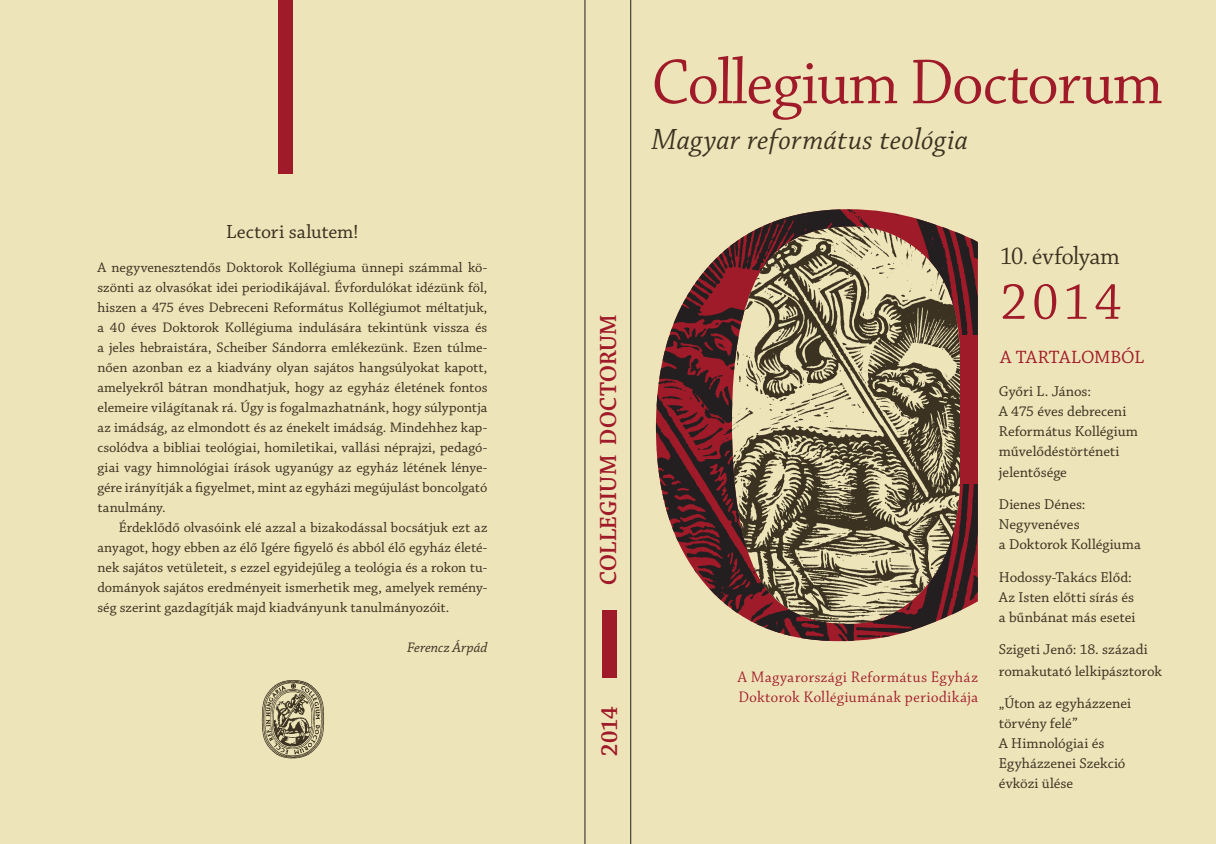
<style>
.page{position:relative;width:1216px;height:844px;background:#fff}
.page>*{position:absolute;margin:0;border:0;box-sizing:border-box;transform-origin:0 0}
.t1{font:67.5px "Chaparral Pro Disp";color:#a01b29}
.t2{font:55px "Chaparral Pro Disp";color:#a01b29}
.t3{font:31.25px "Chaparral Pro It Disp";letter-spacing:.025em;color:#3b3221}
.t4{font:26.25px "Chaparral Pro Disp";letter-spacing:-.005em;color:#3b3221}
.t5{font:25px "Chaparral Pro Semibold Disp";letter-spacing:.015em;color:#a01b29}
.t6{font:20px "Chaparral Pro";color:#3b3221}
.t7{font:18.75px "Chaparral Pro";letter-spacing:-.005em;color:#a01b29}
.t8{font:16.25px "Chaparral Pro Disp";letter-spacing:.045em;color:#a01b29}
.t9{font:15px/20px "Chaparral Pro";color:#3b3221}
.t10{font:14.5px/20px "Chaparral Pro";letter-spacing:.01em;color:#3b3221;text-align:justify}
.t11{font:italic 14.5px "Chaparral Pro";color:#3b3221}
</style>
<div class="page">
<svg style="left:585px;top:0;width:45px;height:843px;background:#dfd6ae"></svg>
<div style="left:631px;top:0;width:584px;height:843px;background:#eee4b9"></div>
<div style="left:0;top:0;width:585px;height:843px;background:#eee4b9"></div>
<img style="left:656px;top:209px;width:321px;height:432px">
<img style="left:732px;top:226px;width:228px;height:397px">
<div style="left:960px;top:335px;width:17px;height:148px;background:#a01b29"></div>
<hr style="left:630px;top:0;width:1px;height:843px;background:#231f20">
<div style="left:602px;top:610px;width:14px;height:68px;background:#a01b29"></div>
<img style="left:261px;top:680px;width:64px;height:79px">
<div style="left:278px;top:0;width:14px;height:174px;background:#a01b29"></div>
<hr style="left:584px;top:0;width:1px;height:843px;background:#231f20">
<p class="t6" style="left:226px;top:221px;width:134px">Lectori salutem!</p>
<p class="t10" style="left:97px;top:258px;width:391px">A negyvenesztendős Doktorok Kollégiuma ünnepi számmal kö&shy;szönti az olvasókat idei periodikájával. Évfordulókat idézünk föl, hiszen a 475 éves Debreceni Református Kollégiumot méltatjuk, a 40 éves Doktorok Kollégiuma indulására tekintünk vissza és a jeles hebraistára, Scheiber Sándorra emlékezünk. Ezen túlme&shy;nően azonban ez a kiadvány olyan sajátos hangsúlyokat kapott, amelyekről bátran mondhatjuk, hogy az egyház életének fontos elemeire világítanak rá. Úgy is fogalmazhatnánk, hogy súlypontja az imádság, az elmondott és az énekelt imádság. Mindehhez kap&shy;csolódva a bibliai teológiai, homiletikai, vallási néprajzi, pedagó&shy;giai vagy himnológiai írások ugyanúgy az egyház létének lénye&shy;gére irányítják a figyelmet, mint az egyházi megújulást boncolgató tanulmány.</p>
<p class="t10" style="left:97px;top:518px;width:391px;text-indent:21px">Érdeklődő olvasóink elé azzal a bizakodással bocsátjuk ezt az anyagot, hogy ebben az élő Igére figyelő és abból élő egyház életé&shy;nek sajátos vetületeit, s ezzel egyidejűleg a teológia és a rokon tu&shy;dományok sajátos eredményeit ismerhetik meg, amelyek remény&shy;ség szerint gazdagítják majd kiadványunk tanulmányozóit.</p>
<p class="t11" style="left:407px;top:639px;width:82px">Ferencz Árpád</p>
<p class="t1" style="left:652px;top:47px;width:512px">Collegium Doctorum</p>
<p class="t3" style="left:652px;top:123px;width:317px">Magyar református teológia</p>
<p class="t5" style="left:595px;top:584px;width:271px;rotate:-90deg">COLLEGIUM DOCTORUM</p>
<p class="t5" style="left:596px;top:755px;width:50px;rotate:-90deg">2014</p>
<p class="t8" style="left:738px;top:668px;width:241px">A Magyarországi Református Egyház</p>
<p class="t8" style="left:738px;top:688px;width:241px">Doktorok Kollégiumának periodikája</p>
<p class="t4" style="left:1000px;top:242px;width:121px">10. évfolyam</p>
<p class="t2" style="left:1001px;top:273px;width:121px">2014</p>
<p class="t7" style="left:1000px;top:347px;width:146px">A TARTALOMBÓL</p>
<p class="t9" style="left:998px;top:381px;width:94px">Győri L. János:</p>
<p class="t9" style="left:998px;top:401px;width:141px">A 475 éves debreceni<br>Református Kollégium</p>
<p class="t9" style="left:998px;top:440px;width:122px;line-height:21.2px">művelődéstörténeti jelentősége</p>
<p class="t9" style="left:998px;top:495px;width:88px">Dienes Dénes:</p>
<p class="t9" style="left:998px;top:515px;width:82px">Negyvenéves</p>
<p class="t9" style="left:998px;top:535px;width:143px">a Doktorok Kollégiuma</p>
<p class="t9" style="left:998px;top:567px;width:134px">Hodossy-Takács Előd:</p>
<p class="t9" style="left:998px;top:587px;width:137px">Az Isten előtti sírás és</p>
<p class="t9" style="left:998px;top:607px;width:138px">a bűnbánat más esetei</p>
<p class="t9" style="left:998px;top:639px;width:164px;line-height:21.2px">Szigeti Jenő: 18. századi romakutató lelkipásztorok</p>
<p class="t9" style="left:998px;top:694px;width:134px">„Úton az egyházzenei törvény felé”</p>
<p class="t9" style="left:998px;top:734px;width:128px">A Himnológiai és<br>Egyházzenei Szekció</p>
<p class="t9" style="left:998px;top:774px;width:76px">évközi ülése</p>
</div>
